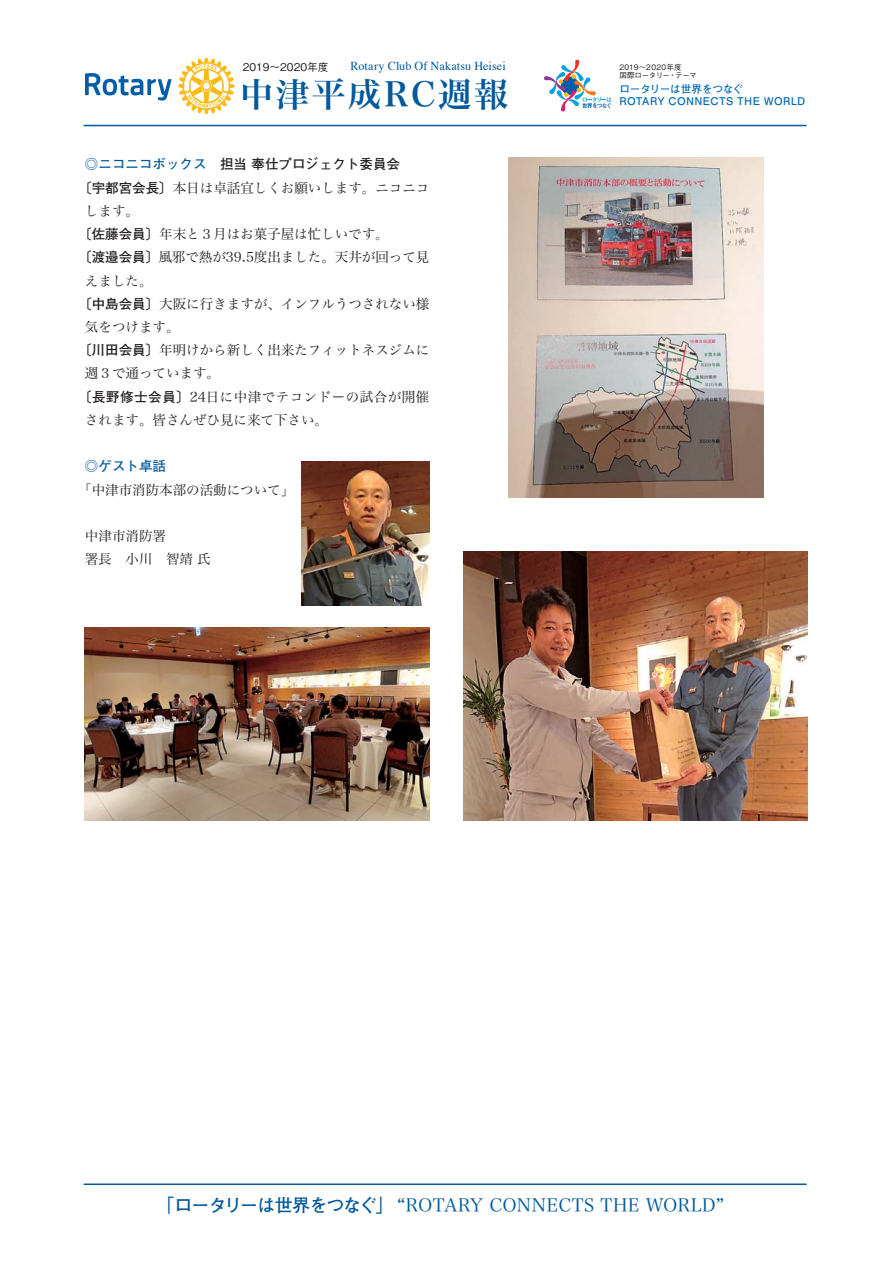
<style>
.page{position:relative;width:893px;height:1263px;background:#fff}
.page>*{position:absolute;margin:0;border:0;box-sizing:border-box;transform-origin:0 0}
.t1{font:33.45px "Hiragino Serif Pr 6 N W6 90 msp RKSJ H";letter-spacing:.075em;color:#00599c}
.t2{font:18px "Hiragino Serif Pr 6 N W3 90 msp RKSJ H";letter-spacing:.025em;color:#00599c}
.t3{font:13.5px/23.2px "Hiragino Serif Pr 6 N W3 90 msp RKSJ H";color:#231f20}
.t4{font:13.5px "Futo Go B101 Pr 6 N Bold 90 msp RKSJ H";color:#231f20}
.t5{font:13.5px "Futo Go B101 Pr 6 N Bold 90 msp RKSJ H";color:#00599c}
.t6{font:12.15px "Times";letter-spacing:.005em;color:#00599c}
.t7{font:10.65px "Futo Go B101 Pr 6 N Bold 90 msp RKSJ H";letter-spacing:.02em;color:#006ab6}
.t8{font:10.65px "Futo Go B101 Pr 6 N Bold 90 msp RKSJ H";letter-spacing:-.035em;color:#006ab6}
.t9{font:10.65px "Gothic BBB Pr 6 N Medium 90 msp RKSJ H";color:#231f20}
.t10{font:7.5px/8.6px "Gothic BBB Pr 6 N Medium 90 msp RKSJ H";color:#231f20}
.s1{color:#00599c}
.s2{font-family:"Futo Go B101 Pr 6 N Bold 90 msp RKSJ H"}
</style>
<div class="page">
<hr style="left:84px;top:125px;width:722px;height:1px;background:#00599c">
<hr style="left:84px;top:1184px;width:722px;height:1px;background:#00599c">
<svg style="left:85px;top:73px;width:87px;height:28px"></svg>
<svg style="left:178px;top:58px;width:56px;height:56px"></svg>
<svg style="left:544px;top:59px;width:67px;height:53px"></svg>
<img style="left:463px;top:551px;width:345px;height:270px">
<img style="left:302px;top:461px;width:127px;height:145px">
<img style="left:508px;top:157px;width:255px;height:341px">
<img style="left:85px;top:627px;width:344px;height:194px">
<p class="t9" style="left:243px;top:63px;width:87px">2019～2020年度</p>
<p class="t10" style="left:619px;top:63px;width:79px">2019～2020年度<br>国際ロータリー・テーマ</p>
<p class="t8" style="left:619px;top:85px;width:125px">ロータリーは世界をつなぐ</p>
<p class="t6" style="left:350px;top:61px;width:157px">Rotary Club Of Nakatsu Heisei</p>
<h1 class="t1" style="left:240px;top:81px;width:269px">中津平成RC週報</h1>
<p class="t7" style="left:619px;top:97px;width:187px">ROTARY CONNECTS THE WORLD</p>
<p class="t4" style="left:85px;top:159px;width:316px"><span class="s1">◎ニコニコボックス</span>　担当 奉仕プロジェクト委員会</p>
<p class="t3" style="left:85px;top:178px;width:346px"><span class="s2">[宇都宮会長〕</span>本日は卓話宜しくお願いします。ニコニコします。<br><span class="s2">[佐藤会員〕</span>年末と３月はお菓子屋は忙しいです。<br><span class="s2">[渡邉会員〕</span>風邪で熱が39.5度出ました。天井が回って見えました。<br><span class="s2">[中島会員〕</span>大阪に行きますが、インフルうつされない様気をつけます。<br><span class="s2">[川田会員〕</span>年明けから新しく出来たフィットネスジムに週３で通っています。<br><span class="s2">[長野修士会員〕</span>24日に中津でテコンドーの試合が開催されます。皆さんぜひ見に来て下さい。</p>
<p class="t5" style="left:85px;top:461px;width:82px">◎ゲスト卓話</p>
<p class="t3" style="left:78px;top:480px;width:217px">「中津市消防本部の活動について」</p>
<p class="t3" style="left:85px;top:526px;width:127px">中津市消防署<br>署長　小川　智靖 氏</p>
<h2 class="t2" style="left:156px;top:1199px;width:570px"><span class="s2">「ロータリーは世界をつなぐ」</span> “ROTARY CONNECTS THE WORLD”</h2>
</div>
